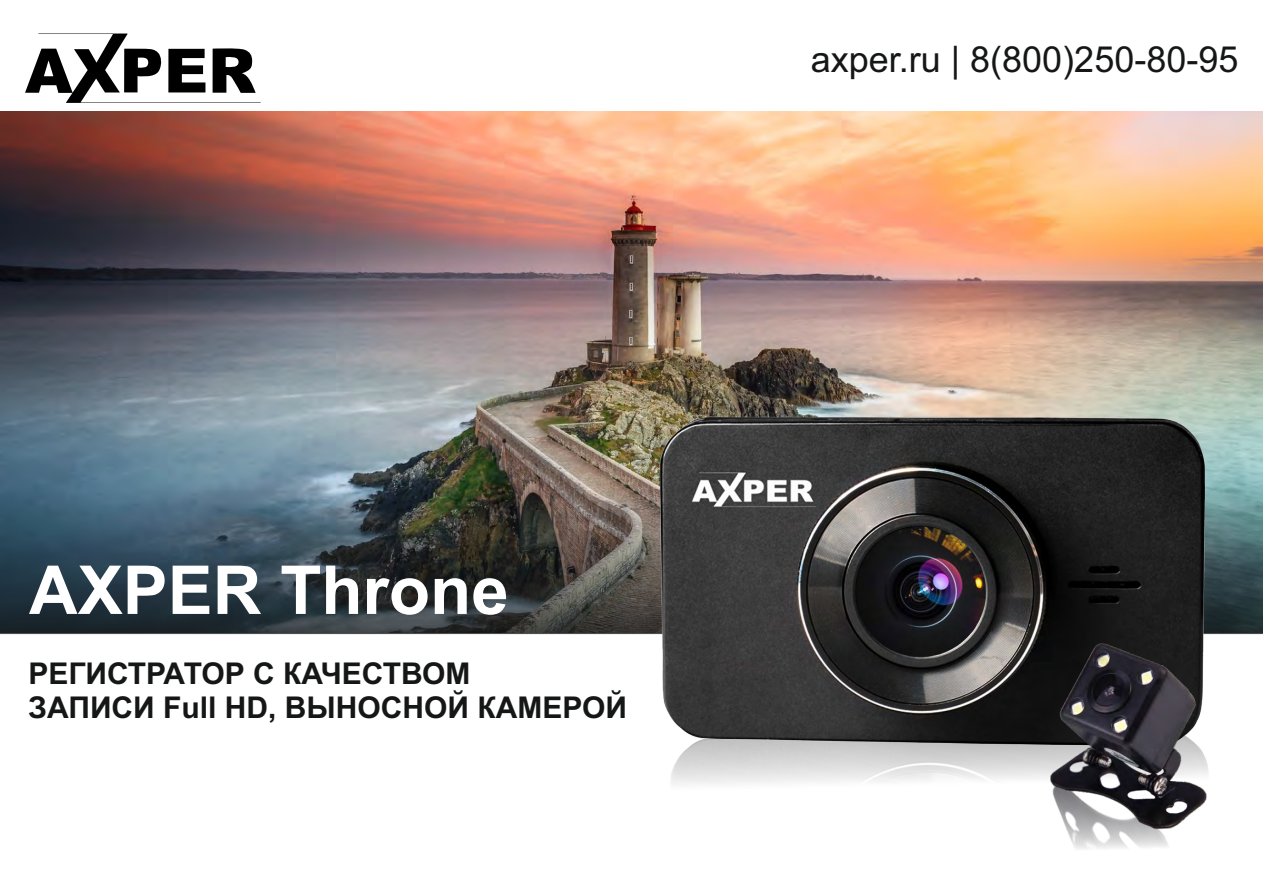
<style>
.page{position:relative;width:1263px;height:893px;background:#fff}
.page>*{position:absolute;margin:0;border:0;box-sizing:border-box;transform-origin:0 0}
.t1{font:700 67.5px "Arial";color:#fff}
.t2{font:36px "Arial";color:#151616}
.t3{font:700 30px/33.5px "Arial";color:#151616}
</style>
<div class="page">
<img style="left:0;top:111px;width:1263px;height:360px">
<svg style="left:25px;top:34px;width:236px;height:69px"></svg>
<img style="left:0;top:471px;width:1263px;height:163px">
<img style="left:631px;top:382px;width:578px;height:368px">
<img style="left:1008px;top:610px;width:240px;height:75px">
<img style="left:967px;top:685px;width:242px;height:165px">
<p class="t2" style="left:811px;top:45px;width:429px">axper.ru | 8(800)250-80-95</p>
<h1 class="t1" style="left:29px;top:565px;width:481px">AXPER Throne</h1>
<p class="t3" style="left:28px;top:660px;width:600px">РЕГИСТРАТОР C КАЧЕСТВОМ<br>ЗАПИСИ Full HD, ВЫНОСНОЙ КАМЕРОЙ</p>
</div>
